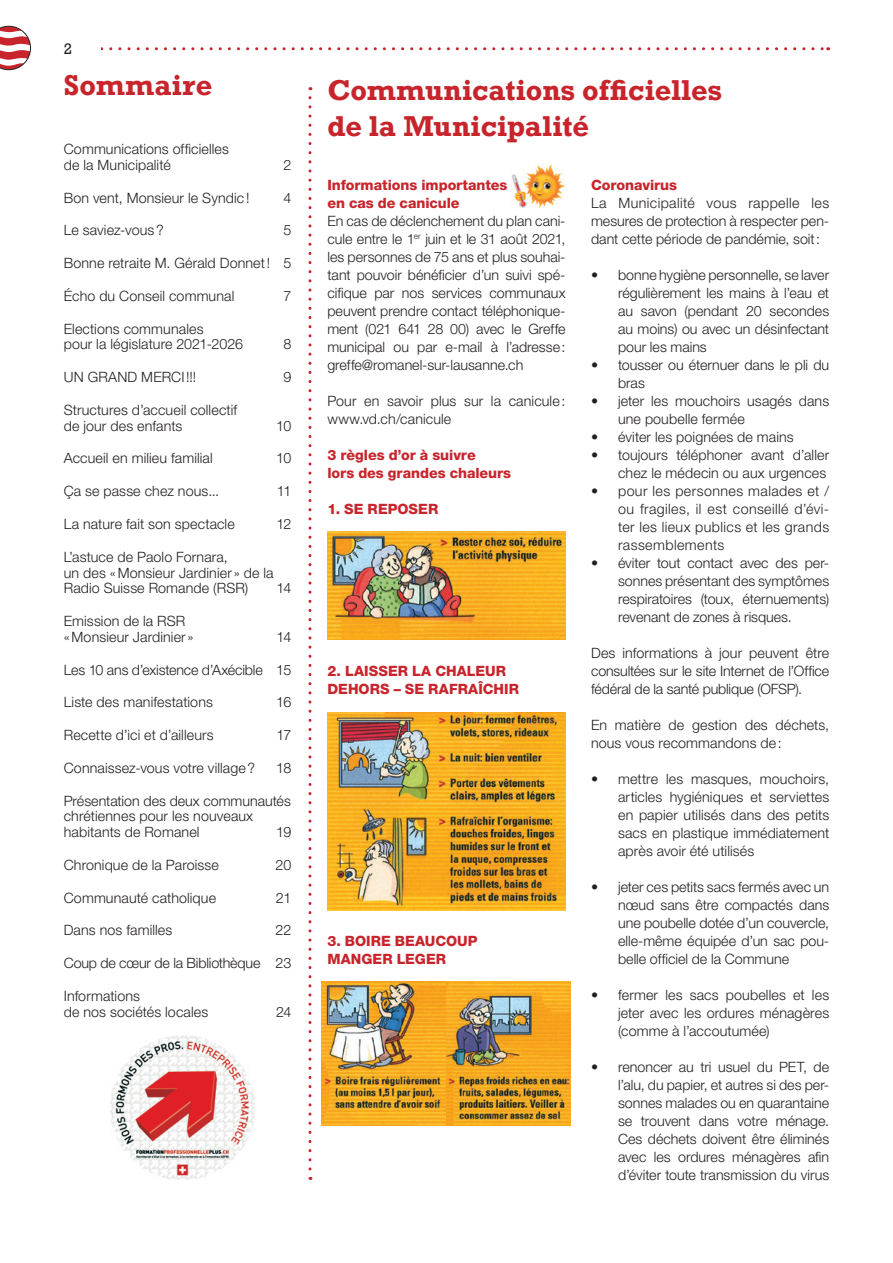
<style>
.page{position:relative;width:893px;height:1263px;background:#fff}
.page>*{position:absolute;margin:0;border:0;box-sizing:border-box;transform-origin:0 0}
.t1{font:700 27px/36px "Rockwell";letter-spacing:.005em;color:#c8242b}
.t2{font:300 14.25px/18px "Helvetica Neue LT Std";letter-spacing:.005em;color:#231f20}
.t3{font:800 14.25px/18px "Helvetica Neue LT Std";color:#c8242b}
.t4{font:300 14.25px "Helvetica Neue LT Std";letter-spacing:-.015em;color:#231f20}
.t5{font:14.25px "Rockwell";color:#231f20}
</style>
<div class="page">
<svg style="left:0;top:26px;width:31px;height:44px"></svg>
<svg style="left:101px;top:47px;width:728px;height:3px"></svg>
<svg style="left:308px;top:98px;width:3px;height:1082px"></svg>
<img style="left:327px;top:532px;width:239px;height:108px">
<img style="left:327px;top:712px;width:239px;height:198px">
<img style="left:512px;top:164px;width:54px;height:44px">
<img style="left:322px;top:982px;width:248px;height:144px">
<img style="left:111px;top:1036px;width:144px;height:144px">
<p class="t5" style="left:64px;top:40px;width:10px">2</p>
<h1 class="t1" style="left:64px;top:67px;width:150px">Sommaire</h1>
<p class="t2" style="left:64px;top:141px;width:167px;line-height:15.8px">Communications officielles de la Municipalité</p>
<p class="t2" style="left:283px;top:155px;width:9px">2</p>
<p class="t2" style="left:64px;top:188px;width:187px">Bon vent, Monsieur le Syndic!</p>
<p class="t2" style="left:283px;top:188px;width:9px">4</p>
<p class="t2" style="left:64px;top:221px;width:102px">Le saviez-vous?</p>
<p class="t2" style="left:283px;top:221px;width:9px">5</p>
<p class="t2" style="left:64px;top:254px;width:229px">Bonne retraite M. Gérald Donnet! 5</p>
<p class="t2" style="left:64px;top:287px;width:172px">Écho du Conseil communal</p>
<p class="t2" style="left:283px;top:287px;width:9px">7</p>
<p class="t2" style="left:64px;top:320px;width:181px;line-height:15.8px">Elections communales<br>pour la législature 2021-2026</p>
<p class="t2" style="left:283px;top:335px;width:9px">8</p>
<p class="t2" style="left:64px;top:368px;width:134px">UN GRAND MERCI !!!</p>
<p class="t2" style="left:283px;top:368px;width:9px">9</p>
<p class="t2" style="left:64px;top:402px;width:175px;line-height:15.8px">Structures d’accueil collectif de jour des enfants</p>
<p class="t2" style="left:276px;top:416px;width:17px">10</p>
<p class="t2" style="left:64px;top:449px;width:150px">Accueil en milieu familial</p>
<p class="t2" style="left:276px;top:449px;width:17px">10</p>
<p class="t2" style="left:64px;top:482px;width:157px">Ça se passe chez nous...</p>
<p class="t2" style="left:277px;top:482px;width:16px">11</p>
<p class="t2" style="left:64px;top:515px;width:173px">La nature fait son spectacle</p>
<p class="t2" style="left:276px;top:515px;width:16px">12</p>
<p class="t2" style="left:64px;top:548px;width:211px;line-height:15.8px">L’astuce de Paolo Fornara,<br>un des «Monsieur Jardinier » de la<br>Radio Suisse Romande (RSR)</p>
<p class="t2" style="left:276px;top:579px;width:16px">14</p>
<p class="t2" style="left:64px;top:613px;width:131px;line-height:15.8px">Emission de la RSR «Monsieur Jardinier »</p>
<p class="t2" style="left:276px;top:627px;width:16px">14</p>
<p class="t4" style="left:64px;top:661px;width:229px">Les 10 ans d’existence d’Axécible 15</p>
<p class="t2" style="left:64px;top:693px;width:151px">Liste des manifestations</p>
<p class="t2" style="left:276px;top:693px;width:17px">16</p>
<p class="t2" style="left:64px;top:726px;width:151px">Recette d’ici et d’ailleurs</p>
<p class="t2" style="left:277px;top:726px;width:16px">17</p>
<p class="t2" style="left:64px;top:758px;width:193px">Connaissez-vous votre village?</p>
<p class="t2" style="left:276px;top:758px;width:17px">18</p>
<p class="t2" style="left:64px;top:792px;width:229px;line-height:15.8px">Présentation des deux communautés chrétiennes pour les nouveaux habitants de Romanel</p>
<p class="t2" style="left:276px;top:823px;width:17px">19</p>
<p class="t2" style="left:64px;top:855px;width:157px">Chronique de la Paroisse</p>
<p class="t2" style="left:276px;top:855px;width:17px">20</p>
<p class="t2" style="left:64px;top:888px;width:154px">Communauté catholique</p>
<p class="t2" style="left:276px;top:888px;width:17px">21</p>
<p class="t2" style="left:64px;top:921px;width:110px">Dans nos familles</p>
<p class="t2" style="left:275px;top:921px;width:17px">22</p>
<p class="t2" style="left:64px;top:954px;width:229px">Coup de cœur de la Bibliothèque 23</p>
<p class="t2" style="left:64px;top:988px;width:146px;line-height:15.8px">Informations<br>de nos sociétés locales</p>
<p class="t2" style="left:276px;top:1002px;width:17px">24</p>
<h1 class="t1" style="left:327px;top:72px;width:396px">Communications officielles de la Municipalité</h1>
<p class="t3" style="left:327px;top:176px;width:182px">Informations importantes en cas de canicule</p>
<p class="t2" style="left:327px;top:211px;width:240px;text-align:justify">En cas de déclenchement du plan cani&shy;cule entre le 1<sup>er</sup> juin et le 31 août 2021, les personnes de 75 ans et plus souhai&shy;tant pouvoir bénéficier d’un suivi spé&shy;cifique par nos services communaux peuvent prendre contact téléphonique&shy;ment (021 641 28 00) avec le Greffe municipal ou par e-mail à l’adresse: greffe@romanel-sur-lausanne.ch</p>
<p class="t2" style="left:327px;top:391px;width:240px">Pour en savoir plus sur la canicule: www.vd.ch/canicule</p>
<p class="t3" style="left:327px;top:446px;width:185px">3 règles d’or à suivre<br>lors des grandes chaleurs</p>
<p class="t3" style="left:327px;top:500px;width:112px">1. SE REPOSER</p>
<p class="t3" style="left:591px;top:176px;width:88px">Coronavirus</p>
<p class="t2" style="left:591px;top:193px;width:240px;text-align:justify">La Municipalité vous rappelle les mesures de protection à respecter pen&shy;dant cette période de pandémie, soit:</p>
<p class="t2" style="left:618px;top:265px;width:213px;text-align:justify;text-indent:-27px">• bonne hygiène personnelle, se laver régulièrement les mains à l’eau et au savon (pendant 20 secondes au moins) ou avec un désinfectant pour les mains</p>
<p class="t2" style="left:618px;top:355px;width:213px;text-indent:-27px">• tousser ou éternuer dans le pli du bras</p>
<p class="t2" style="left:618px;top:391px;width:213px;text-indent:-27px">• jeter les mouchoirs usagés dans une poubelle fermée</p>
<p class="t2" style="left:591px;top:427px;width:204px">• éviter les poignées de mains</p>
<p class="t2" style="left:591px;top:445px;width:240px;text-align:right">• toujours téléphoner avant d’aller chez le médecin ou aux urgences</p>
<p class="t2" style="left:618px;top:481px;width:213px;text-align:justify;text-indent:-27px">• pour les personnes malades et / ou fragiles, il est conseillé d’évi&shy;ter les lieux publics et les grands rassemblements</p>
<p class="t2" style="left:618px;top:553px;width:213px;text-align:justify;text-indent:-27px">• éviter tout contact avec des per&shy;sonnes présentant des symptômes respiratoires (toux, éternuements) revenant de zones à risques.</p>
<p class="t2" style="left:591px;top:643px;width:240px;text-align:justify">Des informations à jour peuvent être consultées sur le site Internet de l’Office fédéral de la santé publique (OFSP).</p>
<p class="t2" style="left:591px;top:715px;width:240px">En matière de gestion des déchets, nous vous recommandons de:</p>
<p class="t2" style="left:618px;top:769px;width:213px;text-align:justify;text-indent:-27px">• mettre les masques, mouchoirs, articles hygiéniques et serviettes en papier utilisés dans des petits sacs en plastique immédiatement après avoir été utilisés</p>
<p class="t2" style="left:618px;top:877px;width:213px;text-align:justify;text-indent:-27px">• jeter ces petits sacs fermés avec un nœud sans être compactés dans une poubelle dotée d’un couvercle, elle-même équipée d’un sac pou&shy;belle officiel de la Commune</p>
<p class="t2" style="left:618px;top:985px;width:213px;text-align:justify;text-indent:-27px">• fermer les sacs poubelles et les jeter avec les ordures ménagères (comme à l’accoutumée)</p>
<p class="t2" style="left:618px;top:1057px;width:213px;text-align:justify;text-indent:-27px">• renoncer au tri usuel du PET, de l’alu, du papier, et autres si des per&shy;sonnes malades ou en quarantaine se trouvent dans votre ménage.<br>Ces déchets doivent être éliminés avec les ordures ménagères afin d’éviter toute transmission du virus</p>
<p class="t3" style="left:327px;top:662px;width:193px">2. LAISSER LA CHALEUR<br>DEHORS – SE RAFRAÎCHIR</p>
<p class="t3" style="left:327px;top:932px;width:152px">3. BOIRE BEAUCOUP<br>MANGER LEGER</p>
</div>
